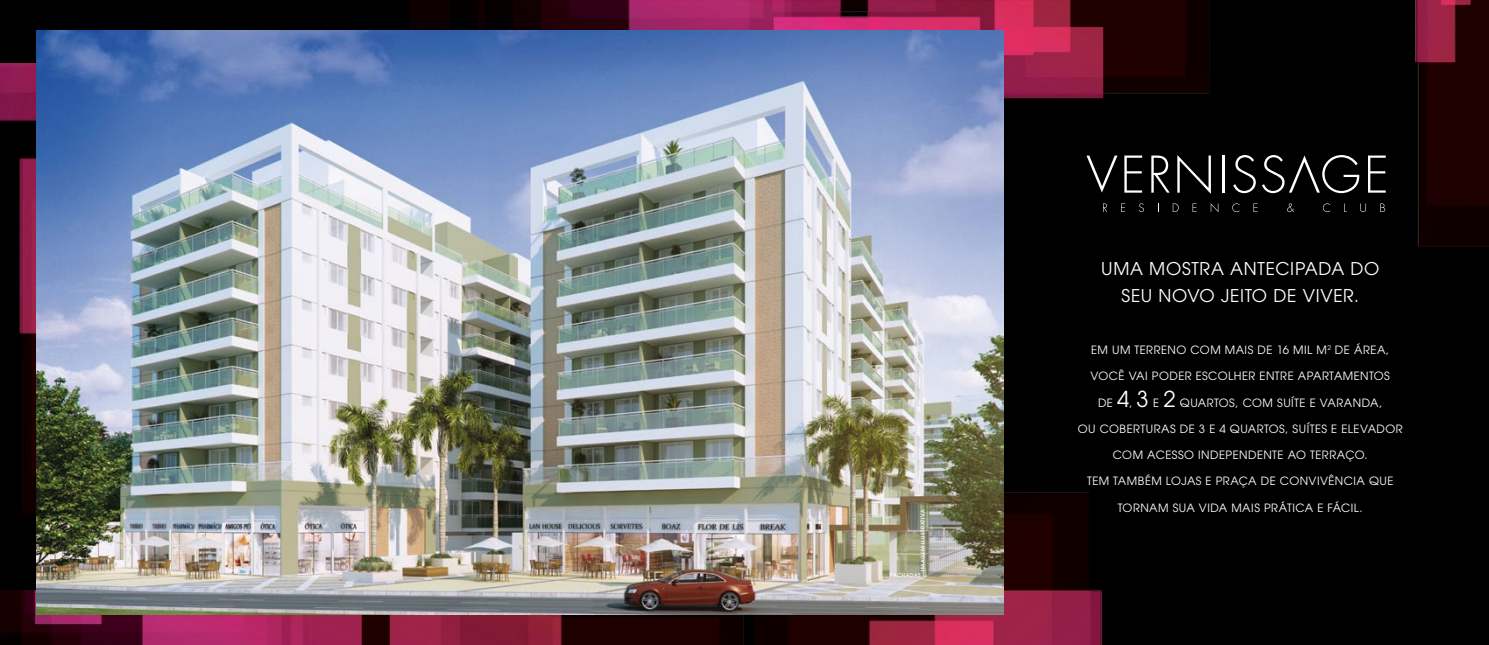
<style>
.page{position:relative;width:1489px;height:645px;background:#fff}
.page>*{position:absolute;margin:0;border:0;box-sizing:border-box;transform-origin:0 0}
.t1{font:17.5px/26.2px "Avant Garde";letter-spacing:.035em;color:#fff;text-align:center}
.t2{font:11.38px "Avant Garde";letter-spacing:.04em;color:#fff}
.t3{font:500 5.25px "Avant Garde";letter-spacing:.1em;color:#fff}
.s1{font-size:21.88px}
</style>
<div class="page">
<div style="left:0;top:0;width:1488px;height:645px;background:#000"></div>
<img style="left:1373px;top:0;width:115px;height:292px">
<img style="left:0;top:63px;width:37px;height:500px">
<img style="left:0;top:590px;width:754px;height:55px">
<img style="left:754px;top:332px;width:566px;height:313px">
<img style="left:409px;top:0;width:813px;height:191px">
<img style="left:37px;top:30px;width:966px;height:585px">
<svg style="left:1102px;top:203px;width:5px;height:9px"></svg>
<svg style="left:1120px;top:203px;width:4px;height:9px"></svg>
<svg style="left:1138px;top:203px;width:5px;height:9px"></svg>
<svg style="left:1172px;top:203px;width:6px;height:9px"></svg>
<svg style="left:1192px;top:203px;width:4px;height:9px"></svg>
<svg style="left:1210px;top:203px;width:8px;height:9px"></svg>
<svg style="left:1232px;top:203px;width:7px;height:9px"></svg>
<svg style="left:1253px;top:203px;width:4px;height:9px"></svg>
<svg style="left:1286px;top:203px;width:7px;height:9px"></svg>
<svg style="left:1322px;top:203px;width:7px;height:9px"></svg>
<svg style="left:1343px;top:203px;width:3px;height:9px"></svg>
<svg style="left:1360px;top:203px;width:5px;height:9px"></svg>
<svg style="left:1380px;top:203px;width:4px;height:9px"></svg>
<svg style="left:1124px;top:156px;width:18px;height:37px"></svg>
<svg style="left:1151px;top:156px;width:18px;height:37px"></svg>
<svg style="left:1177px;top:155px;width:33px;height:39px"></svg>
<hr style="left:1222px;top:156px;width:3px;height:37px;background:#fff">
<svg style="left:1233px;top:155px;width:22px;height:38px"></svg>
<svg style="left:1367px;top:156px;width:18px;height:37px"></svg>
<svg style="left:1086px;top:156px;width:31px;height:37px"></svg>
<svg style="left:1261px;top:155px;width:98px;height:38px;background:#2a2a2a"></svg>
<p class="t3" style="left:919px;top:570px;width:62px;rotate:-90deg">IMAGEM ILUSTRATIVA</p>
<p class="t3" style="left:890px;top:572px;width:32px">FACHADAS</p>
<h1 class="t1" style="left:1101px;top:256px;width:280px">UMA MOSTRA ANTECIPADA DO<br>SEU NOVO JEITO DE VIVER.</h1>
<p class="t2" style="left:1091px;top:343px;width:300px">EM UM TERRENO COM MAIS DE 16 MIL M<sup>2</sup> DE ÁREA,</p>
<p class="t2" style="left:1090px;top:369px;width:301px">VOCÊ VAI PODER ESCOLHER ENTRE APARTAMENTOS</p>
<p class="t2" style="left:1097px;top:396px;width:286px">DE <span class="s1">4</span>, <span class="s1">3</span> E <span class="s1">2</span> QUARTOS, COM SUÍTE E VARANDA,</p>
<p class="t2" style="left:1077px;top:422px;width:326px">OU COBERTURAS DE 3 E 4 QUARTOS, SUÍTES E ELEVADOR</p>
<p class="t2" style="left:1112px;top:448px;width:256px">COM ACESSO INDEPENDENTE AO TERRAÇO.</p>
<p class="t2" style="left:1086px;top:474px;width:87px">TEM TAMBÉM LOJAS</p>
<p class="t2" style="left:1205px;top:474px;width:20px">E PRAÇA</p>
<p class="t2" style="left:1260px;top:474px;width:28px">DE CONVIVÊNCIA</p>
<p class="t2" style="left:1368px;top:474px;width:26px">QUE</p>
<p class="t2" style="left:1117px;top:501px;width:10px">TORNAM</p>
<p class="t2" style="left:1172px;top:501px;width:9px">SUA</p>
<p class="t2" style="left:1198px;top:501px;width:9px">VIDA</p>
<p class="t2" style="left:1231px;top:501px;width:8px">MAIS</p>
<p class="t2" style="left:1263px;top:501px;width:8px">PRÁTICA</p>
<p class="t2" style="left:1317px;top:501px;width:23px">E FÁCIL</p>
<p class="t2" style="left:1359px;top:501px;width:5px">.</p>
</div>
